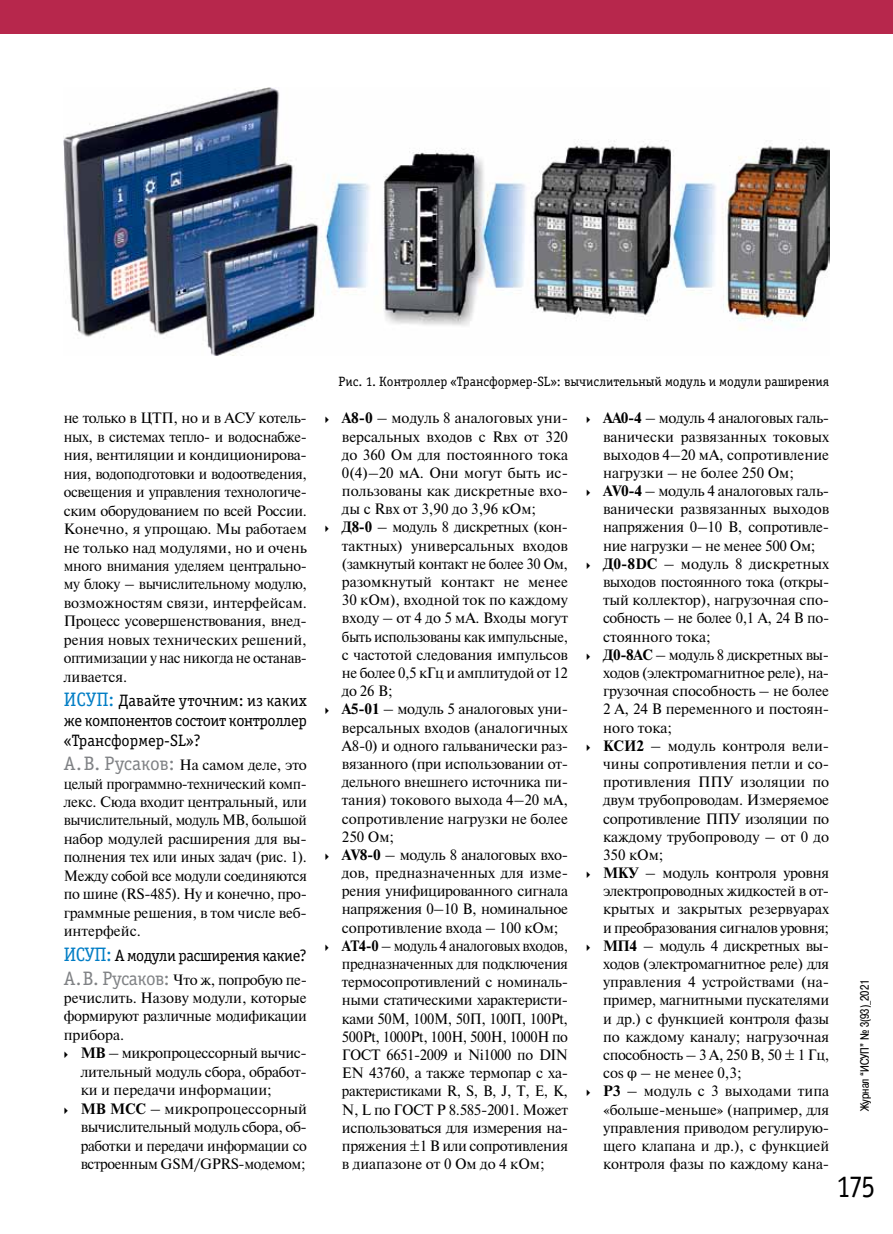
<style>
.page{position:relative;width:893px;height:1234px;background:#fff}
.page>*{position:absolute;margin:0;border:0;box-sizing:border-box;transform-origin:0 0}
.t1{font:31.5px "Officina Serif Book C";color:#000;scale:.9 1}
.t2{font:16.5px/20px "Officina Serif Book C";letter-spacing:-.025em;color:#000;text-align:justify}
.t3{font:15px/18.1px "Newton";letter-spacing:-.02em;color:#000;text-align:justify}
.t4{font:13.5px "Officina Serif Book C";color:#000}
.t5{font:12px "Pragmatica Cond C";color:#000}
.s1{font-size:19.5px;color:#007dc5}
.s2{font-family:"Officina Serif Book C";font-size:19.5px;color:#808285}
.s3{font-weight:700}
</style>
<div class="page">
<div style="left:0;top:0;width:893px;height:34px;background:#b7274c"></div>
<img style="left:64px;top:87px;width:765px;height:268px">
<p class="t3" style="left:64px;top:408px;width:245px">не только в ЦТП, но и в АСУ котель&shy;ных, в системах тепло- и водоснабже&shy;ния, вентиляции и кондиционирова&shy;ния, водоподготовки и водоотведения, освещения и управления технологиче&shy;ским оборудованием по всей России.<br>Конечно, я упрощаю. Мы работаем не только над модулями, но и очень много внимания уделяем центрально&shy;му блоку – вычислительному модулю, возможностям связи, интерфейсам.<br>Процесс усовершенствования, внед&shy;рения новых технических решений, оптимизации у нас никогда не останав&shy;ливается.</p>
<p class="t2" style="left:64px;top:691px;width:245px"><span class="s1">ИСУП:</span> Давайте уточним: из каких же компонентов состоит контроллер «Трансформер-SL»?</p>
<p class="t3" style="left:64px;top:755px;width:245px"><span class="s2">А.В. Русаков:</span> На самом деле, это целый программно-технический комп&shy;лекс. Сюда входит центральный, или вычислительный, модуль МВ, большой набор модулей расширения для вы&shy;полнения тех или иных задач (рис. 1).<br>Между собой все модули соединяются по шине (RS‑485). Ну и конечно, про&shy;граммные решения, в том числе веб&shy;интерфейс.</p>
<p class="t2" style="left:64px;top:945px;width:245px"><span class="s1">ИСУП:</span> А модули расширения какие?</p>
<p class="t3" style="left:64px;top:969px;width:245px"><span class="s2">А.В. Русаков:</span> Что ж, попробую пе&shy;речислить. Назову модули, которые формируют различные модификации прибора.</p>
<p class="t3" style="left:81px;top:1043px;width:228px;text-align:left"><span class="s3">МВ</span> – микропроцессорный вычис&shy;лительный модуль сбора, обработ&shy;ки и передачи информации;<br><span class="s3">МВ МСС</span> – микропроцессорный вычислительный модуль сбора, об&shy;работки и передачи информации со встроенным GSM/GPRS-модемом;</p>
<p class="t4" style="left:339px;top:374px;width:492px">Рис. 1. Контроллер «Трансформер-SL»: вычислительный модуль и модули раширения</p>
<p class="t3" style="left:342px;top:408px;width:228px;text-align:left"><span class="s3">A8-0</span> – модуль 8 аналоговых уни&shy;версальных входов с Rвх от 320 до 360 Ом для постоянного тока<br>0(4)–20 мА. Они могут быть ис&shy;пользованы как дискретные вхо&shy;ды с Rвх от 3,90 до 3,96 кОм;<br><span class="s3">Д8-0</span> – модуль 8 дискретных (кон&shy;тактных) универсальных входов (замкнутый контакт не более 30 Ом, разомкнутый контакт не менее<br>30 кОм), входной ток по каждому входу – от 4 до 5 мА. Входы могут быть использованы как импульсные, с частотой следования импульсов не более 0,5 кГц и амплитудой от 12 до 26 В;<br><span class="s3">А5-01</span> – модуль 5 аналоговых уни&shy;версальных входов (аналогичных<br>А8-0) и одного гальванически раз&shy;вязанного (при использовании от&shy;дельного внешнего источника пи&shy;тания) токового выхода 4–20 мА, сопротивление нагрузки не более<br>250 Ом;<br><span class="s3">AV8-0</span> – модуль 8 аналоговых вхо&shy;дов, предназначенных для изме&shy;рения унифицированного сигнала напряжения 0–10 В, номинальное сопротивление входа – 100 кОм;<br><span class="s3">AT4-0</span> – модуль 4 аналоговых входов, предназначенных для подключения термосопротивлений с номиналь&shy;ными статическими характеристи&shy;ками 50М, 100М, 50П, 100П, 100Pt,<br>500Pt, 1000Pt, 100H, 500H, 1000H по<br>ГОСТ 6651-2009 и Ni1000 по DIN<br>EN 43760, а также термопар с ха&shy;рактеристиками R, S, B, J, T, E, K,<br>N, L по ГОСТ Р 8.585-2001. Может использоваться для измерения на&shy;пряжения ±1 В или сопротивления в диапазоне от 0 Ом до 4 кОм;</p>
<p class="t3" style="left:603px;top:408px;width:228px;text-align:left"><span class="s3">АA0-4</span> – модуль 4 аналоговых галь&shy;ванически развязанных токовых выходов 4–20 мА, сопротивление нагрузки – не более 250 Ом;<br><span class="s3">АV0-4</span> – модуль 4 аналоговых галь&shy;ванически развязанных выходов напряжения 0–10 В, сопротивле&shy;ние нагрузки – не менее 500 Ом;<br><span class="s3">Д0-8DC</span> – модуль 8 дискретных выходов постоянного тока (откры&shy;тый коллектор), нагрузочная спо&shy;собность – не более 0,1 А, 24 В по&shy;стоянного тока;<br><span class="s3">Д0-8AC</span> – модуль 8 дискретных вы&shy;ходов (электромагнитное реле), на&shy;грузочная способность – не более<br>2 А, 24 В переменного и постоян&shy;ного тока;<br><span class="s3">КСИ2</span> – модуль контроля вели&shy;чины сопротивления петли и со&shy;противления ППУ изоляции по двум трубопроводам. Измеряемое сопротивление ППУ изоляции по каждому трубопроводу – от 0 до<br>350 кОм;<br><span class="s3">МКУ</span> – модуль контроля уровня электропроводных жидкостей в от&shy;крытых и закрытых резервуарах и преобразования сигналов уровня;<br><span class="s3">МП4</span> – модуль 4 дискретных вы&shy;ходов (электромагнитное реле) для управления 4 устройствами (на&shy;пример, магнитными пускателями и др.) с функцией контроля фазы по каждому каналу; нагрузочная способность – 3 А, 250 В, 50 ± 1 Гц, cos φ – не менее 0,3;<br><span class="s3">Р3</span> – модуль с 3 выходами типа «больше-меньше» (например, для управления приводом регулирую&shy;щего клапана и др.), с функцией контроля фазы по каждому кана-</p>
<p class="t5" style="left:858px;top:1110px;width:133px;rotate:-90deg">Журнал “ИСУП” № 3(93)_2021</p>
<h1 class="t1" style="left:836px;top:1168px;width:45px">175</h1>
</div>
